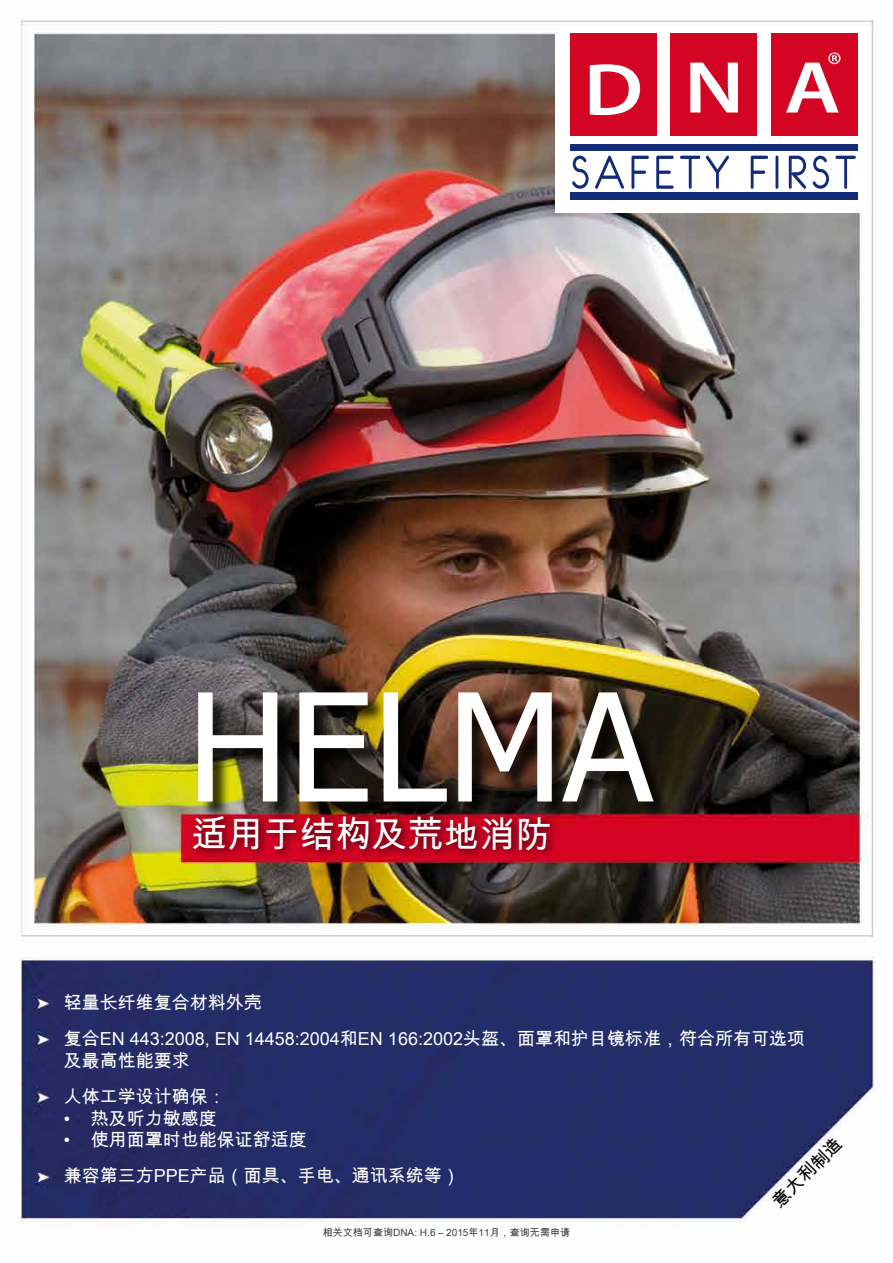
<style>
.page{position:relative;width:893px;height:1263px;background:#fff}
.page>*{position:absolute;margin:0;border:0;box-sizing:border-box;transform-origin:0 0}
.t1{font:150px "Tahoma";color:#fff}
.t2{font:36px "Arial Unicode MS";color:#fff}
.t3{font:18px/21.6px "Arial Unicode MS";color:#fff}
.t4{font:18px "Arial Unicode MS";color:#000}
.t5{font:10.05px "Arial Unicode MS";color:#3e3d40}
</style>
<div class="page">
<img style="left:20px;top:20px;width:859px;height:1204px">
<div style="left:555px;top:26px;width:310px;height:187px;background:#fff"></div>
<img style="left:570px;top:33px;width:288px;height:167px">
<div style="left:570px;top:144px;width:287px;height:6px;background:#142c77"></div>
<div style="left:570px;top:193px;width:287px;height:7px;background:#142c77"></div>
<div style="left:570px;top:34px;width:86px;height:102px;background:#d40522"></div>
<div style="left:671px;top:34px;width:86px;height:102px;background:#d40522"></div>
<div style="left:771px;top:34px;width:86px;height:102px;background:#d40522"></div>
<img style="left:656px;top:156px;width:200px;height:33px">
<img style="left:590px;top:64px;width:50px;height:51px">
<img style="left:690px;top:63px;width:48px;height:50px">
<img style="left:786px;top:63px;width:53px;height:50px">
<svg style="left:828px;top:52px;width:12px;height:12px"></svg>
<div style="left:200px;top:695px;width:472px;height:125px;background:#000;opacity:.75"></div>
<div style="left:189px;top:810px;width:372px;height:50px;background:#000;opacity:.75"></div>
<h1 class="t1" style="left:187px;top:646px;width:467px">HELMA</h1>
<h2 class="t2" style="left:191px;top:808px;width:361px">适用于结构及荒地消防</h2>
<p class="t3" style="left:64px;top:991px;width:199px">轻量长纤维复合材料外壳</p>
<p class="t3" style="left:64px;top:1028px;width:743px">复合EN 443:2008, EN 14458:2004和EN 166:2002头盔、面罩和护目镜标准，符合所有可选项及最高性能要求</p>
<p class="t3" style="left:64px;top:1085px;width:163px">人体工学设计确保：</p>
<p class="t3" style="left:64px;top:1107px;width:154px">• 热及听力敏感度</p>
<p class="t3" style="left:64px;top:1129px;width:244px">• 使用面罩时也能保证舒适度</p>
<p class="t3" style="left:64px;top:1164px;width:398px">兼容第三方PPE产品（面具、手电、通讯系统等）</p>
<p class="t5" style="left:323px;top:1225px;width:249px">相关文档可查询DNA: H.6 – 2015年11月，查询无需申请</p>
<p class="t4" style="left:766px;top:1195px;width:92px;rotate:-45deg">意大利制造</p>
</div>
